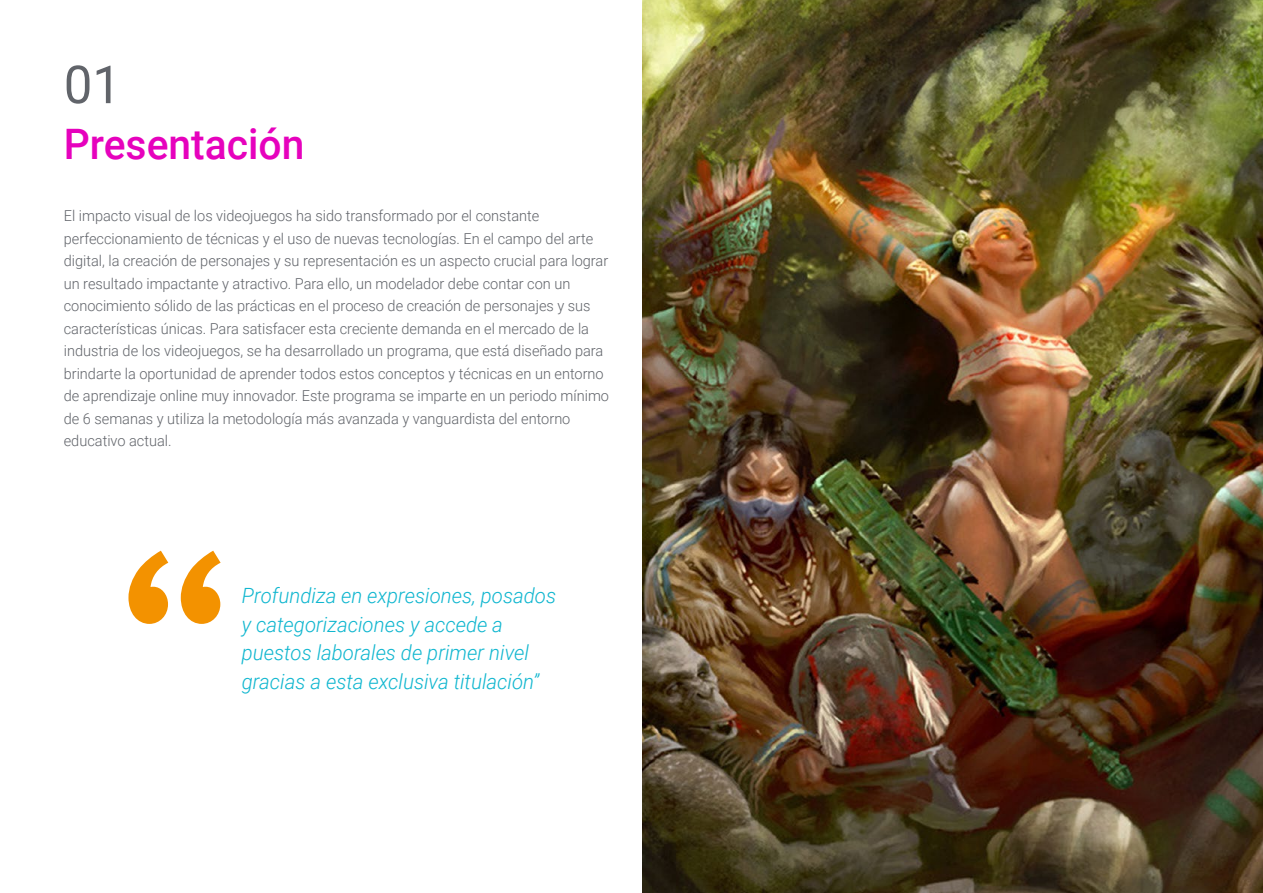
<style>
.page{position:relative;width:1263px;height:893px;background:#fff}
.page>*{position:absolute;margin:0;border:0;box-sizing:border-box;transform-origin:0 0}
.t1{font:52.5px "Roboto";color:#61646a}
.t2{font:500 42px "Roboto";color:#e602bd}
.t3{font:italic 300 21px/28.5px "Roboto";color:#0fb6cf}
.t4{font:300 15px/22.5px "Roboto";color:#61646a}
</style>
<div class="page">
<svg style="left:128px;top:551px;width:93px;height:73px"></svg>
<img style="left:642px;top:0;width:621px;height:893px">
<h1 class="t1" style="left:64px;top:48px;width:59px">01</h1>
<h2 class="t2" style="left:64px;top:115px;width:242px">Presentación</h2>
<p class="t4" style="left:64px;top:204px;width:547px">El impacto visual de los videojuegos ha sido transformado por el constante perfeccionamiento de técnicas y el uso de nuevas tecnologías. En el campo del arte digital, la creación de personajes y su representación es un aspecto crucial para lograr un resultado impactante y atractivo. Para ello, un modelador debe contar con un conocimiento sólido de las prácticas en el proceso de creación de personajes y sus características únicas. Para satisfacer esta creciente demanda en el mercado de la industria de los videojuegos, se ha desarrollado un programa, que está diseñado para brindarte la oportunidad de aprender todos estos conceptos y técnicas en un entorno de aprendizaje online muy innovador. Este programa se imparte en un periodo mínimo de 6 semanas y utiliza la metodología más avanzada y vanguardista del entorno educativo actual.</p>
<h3 class="t3" style="left:242px;top:580px;width:316px">Profundiza en expresiones, posados y categorizaciones y accede a puestos laborales de primer nivel gracias a esta exclusiva titulación”</h3>
</div>
